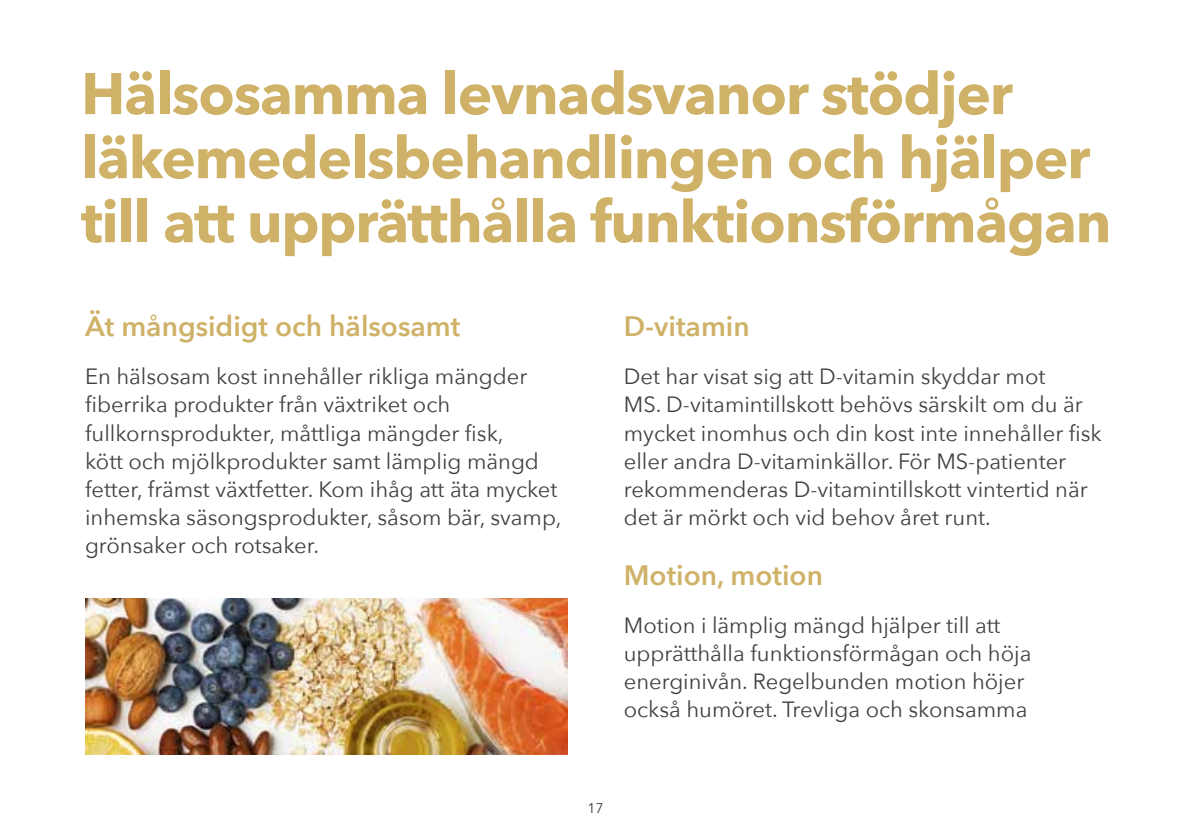
<style>
.page{position:relative;width:1191px;height:840px;background:#fff}
.page>*{position:absolute;margin:0;border:0;box-sizing:border-box;transform-origin:0 0}
.t1{font:700 58px/64px "Avenir Next";letter-spacing:-.02em;color:#cfb268}
.t2{font:600 28px "Avenir Next";color:#cfb268}
.t3{font:22px/28px "Avenir Next";color:#414042}
.t4{font:14px "Avenir Next";color:#414042}
</style>
<div class="page">
<img style="left:85px;top:598px;width:482px;height:156px">
<h1 class="t1" style="left:81px;top:61px;width:1031px">Hälsosamma levnadsvanor stödjer läkemedelsbehandlingen och hjälper till att upprätthålla funktionsförmågan</h1>
<p class="t2" style="left:85px;top:302px;width:377px">Ät mångsidigt och hälsosamt</p>
<p class="t3" style="left:85px;top:361px;width:478px">En hälsosam kost innehåller rikliga mängder fiberrika produkter från växtriket och fullkornsprodukter, måttliga mängder fisk,<br>kött och mjölkprodukter samt lämplig mängd fetter, främst växtfetter. Kom ihåg att äta mycket inhemska säsongsprodukter, såsom bär, svamp, grönsaker och rotsaker.</p>
<p class="t2" style="left:624px;top:302px;width:127px">D-vitamin</p>
<p class="t3" style="left:624px;top:361px;width:479px">Det har visat sig att D-vitamin skyddar mot<br>MS. D-vitamintillskott behövs särskilt om du är mycket inomhus och din kost inte innehåller fisk eller andra D-vitaminkällor. För MS-patienter rekommenderas D-vitamintillskott vintertid när det är mörkt och vid behov året runt.</p>
<p class="t2" style="left:624px;top:550px;width:201px">Motion, motion</p>
<p class="t3" style="left:624px;top:609px;width:409px">Motion i lämplig mängd hjälper till att upprätthålla funktionsförmågan och höja energinivån. Regelbunden motion höjer också humöret. Trevliga och skonsamma</p>
<p class="t4" style="left:587px;top:795px;width:18px">17</p>
</div>
